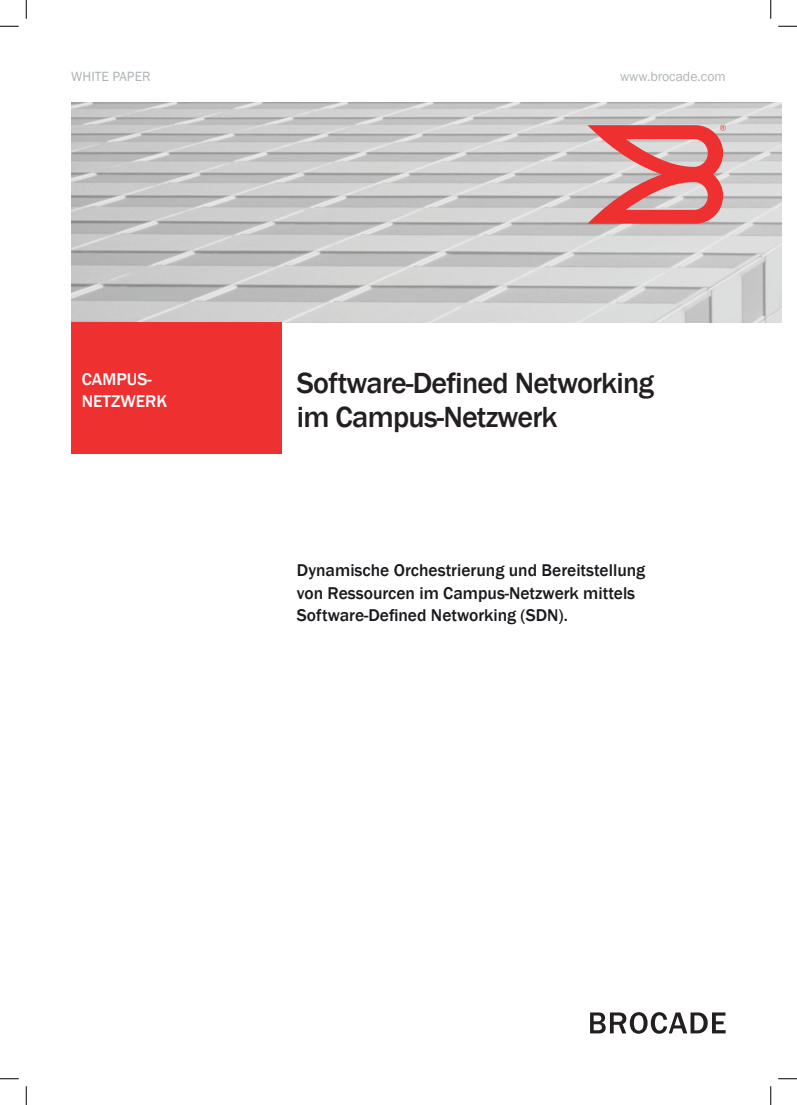
<style>
.page{position:relative;width:797px;height:1105px;background:#fff}
.page>*{position:absolute;margin:0;border:0;box-sizing:border-box;transform-origin:0 0}
.Headline_24pt_Med{font:500 30px/33.8px "Franklin Gothic";letter-spacing:-.025em;color:#231f20}
.Abstract_18pt_Med{font:500 17.5px/22.5px "Franklin Gothic";color:#19181c}
.Abstract_18pt_Med-2{font:500 17.5px/22.5px "Franklin Gothic";color:#fff}
.Prod__Category_Heade{font:13.75px "Franklin Gothic";color:#aeb4b6}
</style>
<div class="page">
<svg style="left:590px;top:1012px;width:135px;height:22px"></svg>
<img style="left:71px;top:102px;width:710px;height:221px">
<div style="left:71px;top:322px;width:210px;height:132px;background:#ee3031"></div>
<svg style="left:587px;top:125px;width:138px;height:99px;background:#de7f80"></svg>
<svg style="left:0;top:25px;width:19px;height:2px"></svg>
<svg style="left:778px;top:25px;width:19px;height:2px"></svg>
<svg style="left:0;top:1078px;width:19px;height:1px"></svg>
<svg style="left:778px;top:1078px;width:19px;height:1px"></svg>
<svg style="left:25px;top:0;width:2px;height:19px"></svg>
<svg style="left:25px;top:1086px;width:2px;height:19px"></svg>
<svg style="left:770px;top:0;width:1px;height:19px"></svg>
<svg style="left:770px;top:1086px;width:1px;height:19px"></svg>
<p class="Prod__Category_Heade" style="left:71px;top:68px;width:81px">WHITE PAPER</p>
<p class="Prod__Category_Heade" style="left:620px;top:68px;width:107px">www.brocade.com</p>
<p class="Abstract_18pt_Med-2" style="left:82px;top:368px;width:87px">CAMPUS-<br>NETZWERK</p>
<p class="Headline_24pt_Med" style="left:297px;top:367px;width:359px">Software-Defined Networking im Campus-Netzwerk</p>
<p class="Abstract_18pt_Med" style="left:297px;top:559px;width:350px">Dynamische Orchestrierung und Bereitstellung von Ressourcen im Campus-Netzwerk mittels<br>Software-Defined Networking (SDN).</p>
</div>
